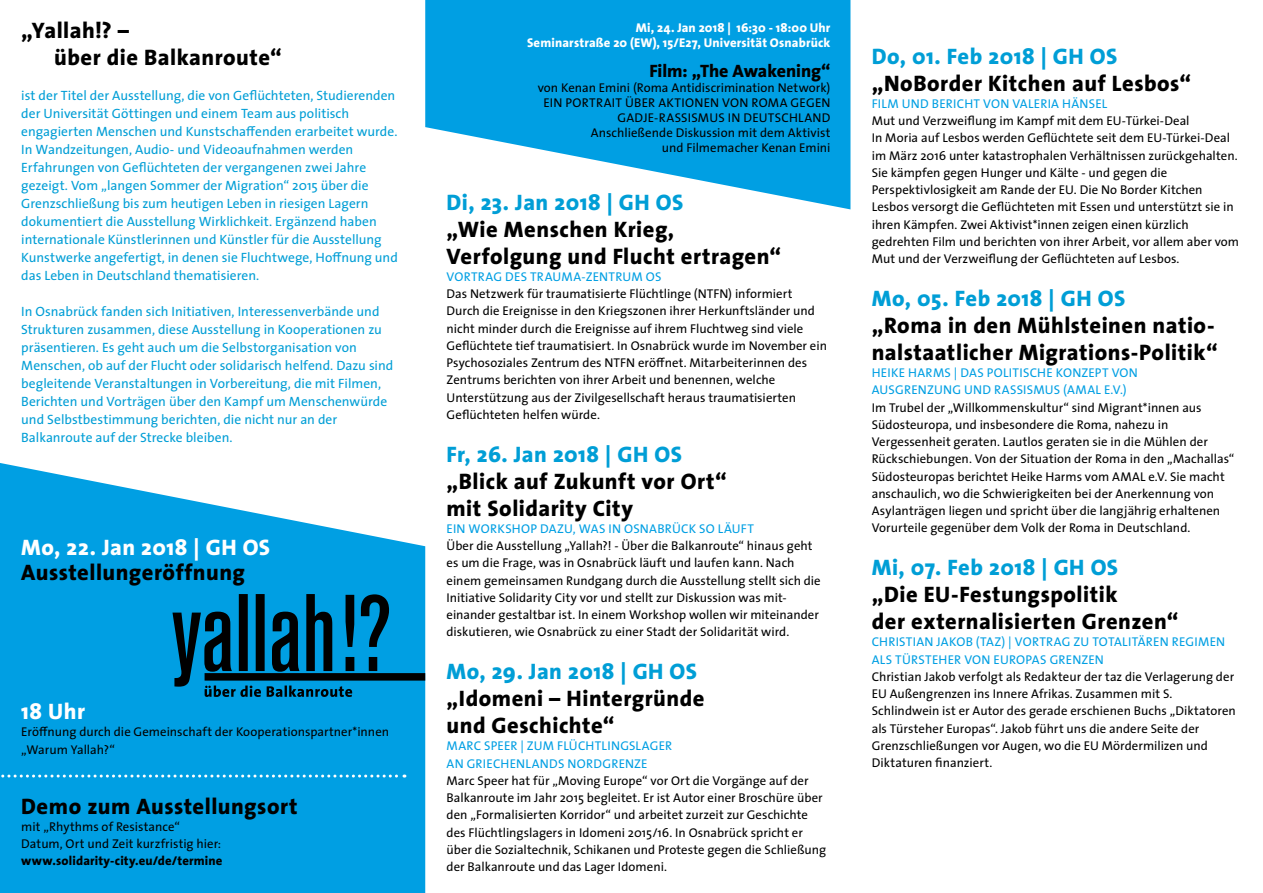
<style>
.page{position:relative;width:1263px;height:893px;background:#fff}
.page>*{position:absolute;margin:0;border:0;box-sizing:border-box;transform-origin:0 0}
.t1{font:800 22.5px/27px "The Sans";letter-spacing:.02em;color:#000}
.t2{font:800 22.5px "The Sans";letter-spacing:.02em;color:#009ed6}
.t3{font:800 22.5px "The Sans";letter-spacing:.02em;color:#fff}
.t4{font:800 18px "The Sans";letter-spacing:-.005em;color:#000}
.t5{font:13.5px/18px "The Sans";color:#009ed6}
.t6{font:12.75px/17.2px "The Sans";letter-spacing:.005em;color:#000}
.t7{font:12.75px/17.2px "The Sans";letter-spacing:.02em;color:#009fe3}
.t8{font:800 12.75px/15px "The Sans";letter-spacing:.01em;color:#fff;text-align:right}
.t9{font:800 12.75px "The Sans";letter-spacing:.015em;color:#000}
</style>
<div class="page">
<svg style="left:0;top:463px;width:425px;height:430px;background:#1ca9e6"></svg>
<svg style="left:425px;top:0;width:425px;height:209px;fill:#009fe3"></svg>
<svg style="left:172px;top:594px;width:217px;height:103px;background:#00638d"></svg>
<div style="left:205px;top:673px;width:220px;height:8px;background:#000"></div>
<svg style="left:0;top:774px;width:405px;height:3px"></svg>
<h1 class="t1" style="left:54px;top:17px;width:229px;text-indent:-33px">„Yallah!? –<br>über die Balkanroute“</h1>
<p class="t5" style="left:21px;top:86px;width:378px">ist der Titel der Ausstellung, die von Geflüchteten, Studierenden der U niversität Göttingen und einem Team aus politisch engagierten Menschen und Kunstschaffenden erarbeitet wurde.<br>In Wandzeitungen, Audio- und Videoaufnahmen werden Erfahrungen von Geflüchteten der vergangenen zwei Jahre gezeigt. Vom „langen Sommer der Migration“ 2015 über die Grenzschließung bis zum heutigen Leben in riesigen Lagern dokumentiert die Ausstellung Wirklichkeit. Ergänzend haben internationale Künstlerinnen und Künstler für die Ausstellung Kunstwerke angefertigt, in denen sie Fluchtwege, Hoffnung und das Leben in Deutschland thematisieren.</p>
<p class="t5" style="left:21px;top:302px;width:374px">In Osnabrück fanden sich Initiativen, Interessenverbände und Strukturen zusammen, diese Ausstellung in Kooperationen zu präsentieren. Es geht auch um die Selbstorganisation von Menschen, ob auf der Flucht oder solidarisch helfend. Dazu sind begleitende Veranstaltungen in Vorbereitung, die mit Filmen, Berichten und Vorträgen über den Kampf um Menschenwürde und Selbstbestimmung berichten, die nicht nur an der Balkanroute auf der Strecke bleiben.</p>
<h1 class="t3" style="left:21px;top:528px;width:250px">Mo, 22. Jan 2018 | GH OS</h1>
<h1 class="t1" style="left:21px;top:559px;width:225px">Ausstellungeröffnung</h1>
<h1 class="t3" style="left:21px;top:693px;width:65px">18 Uhr</h1>
<p class="t6" style="left:21px;top:723px;width:369px">Eröffnung durch die Gemeinschaft der Kooperationspartner*innen „Warum Yallah?“</p>
<h1 class="t1" style="left:21px;top:792px;width:278px">Demo zum Ausstellungsort</h1>
<p class="t6" style="left:21px;top:818px;width:201px">mit „Rhythms of Resistance“<br>Datum, Ort und Zeit kurzfristig hier:</p>
<p class="t9" style="left:21px;top:850px;width:203px">www.solidarity-city.eu/de/termine</p>
<p class="t8" style="left:527px;top:20px;width:305px">Mi, 24. Jan 2018 | 16:30 - 18:00 Uhr<br>Seminarstraße 20 (EW), 15/E27, Universität Osnabrück</p>
<h2 class="t4" style="left:649px;top:56px;width:183px">Film: „The Awakening“</h2>
<p class="t6" style="left:543px;top:80px;width:289px;line-height:15px;text-indent:-6px">von Kenan Emini (Roma Antidiscrimination Network)<br>Ein Portrait über Aktionen von Roma gege</p>
<p class="t6" style="left:821px;top:94px;width:11px">n</p>
<p class="t6" style="left:591px;top:110px;width:241px;line-height:15px;text-align:right">-Rassismus i n Deutschland<br>Anschließende Diskussion mit dem Aktivist und Filmemacher Kenan Emini</p>
<p class="t6" style="left:617px;top:109px;width:17px">Gadje</p>
<h1 class="t2" style="left:446px;top:183px;width:238px">Di, 23. Jan 2018 | GH OS</h1>
<h1 class="t1" style="left:446px;top:215px;width:336px">„Wie Menschen Krieg,<br>Verfolgung und Flucht ertragen“</h1>
<p class="t7" style="left:446px;top:267px;width:208px">Vortrag des Trauma-Ze ntrum OS</p>
<p class="t6" style="left:446px;top:285px;width:382px">Das Netzwerk für traumatisierte Flüchtlinge (NTFN) informiert Durch die Ereignisse in den Kriegszonen ihrer Herkunftsländer und nicht minder durch die Ereignisse auf ihrem Fluchtweg sind viele Geflüchtete tief traumatisiert. In Osnabrück wurde im November ein Psychosoziales Zentrum des NTFN eröffnet. Mitarbeiterinnen des Zentrums berichten von ihrer Arbeit und benennen, welche<br>U nterstützung aus der Zivilgesellschaft heraus traumatisierten Geflüchteten helfen würde.</p>
<h1 class="t2" style="left:446px;top:435px;width:237px">Fr, 26. Jan 2018 | GH OS</h1>
<h1 class="t1" style="left:446px;top:467px;width:282px">„Blick auf Zukunft vor Ort“ mit Solidarity City</h1>
<p class="t7" style="left:446px;top:519px;width:309px">ei n Workshop dazu, was i n Osnab rück so läuft</p>
<p class="t6" style="left:446px;top:537px;width:376px">Ü ber die Ausstellung „Yallah?! - Ü ber die Balkanroute“ hinaus geht es um die Frage, was in Osnabrück läuft und laufen kann. Nach einem gemeinsamen Rundgang durch die Ausstellung stellt sich die Initiative Solidarity City vor und stellt zur Diskussion was mit&shy;einander gestaltbar ist. In einem Workshop wollen wir miteinander diskutieren, wie Osnabrück zu einer Stadt der Solidarität wird.</p>
<h1 class="t2" style="left:446px;top:652px;width:252px">Mo, 29. Jan 2018 | GH OS</h1>
<h1 class="t1" style="left:446px;top:684px;width:260px">„Idomeni – Hintergründe und Geschichte“</h1>
<p class="t7" style="left:446px;top:737px;width:197px">Marc Speer | Zum Flüchtli ngslage</p>
<p class="t7" style="left:665px;top:737px;width:9px">r</p>
<p class="t7" style="left:446px;top:754px;width:201px">an Griechenlands Nordg renze</p>
<p class="t6" style="left:446px;top:771px;width:381px">Marc Speer hat für „Moving Europe“ vor Ort die Vorgänge auf der Balkanroute im Jahr 2015 begleitet. Er ist Autor einer Broschüre über den „Formalisierten Korridor“ und arbeitet zurzeit zur Geschichte des Flüchtlingslagers in Idomeni 2015/16. In Osnabrück spricht er über die Sozialtechnik, Schikanen und Proteste gegen die Schließung der Balkanroute und das Lager Idomeni.</p>
<h1 class="t2" style="left:872px;top:37px;width:247px">Do, 01. Feb 2018 | GH OS</h1>
<h1 class="t1" style="left:872px;top:69px;width:321px">„NoBorder Kitchen auf Lesbos“</h1>
<p class="t7" style="left:872px;top:95px;width:14px">Film</p>
<p class="t7" style="left:902px;top:95px;width:200px">und Bericht von Valeria Hänsel</p>
<p class="t6" style="left:872px;top:112px;width:369px">Mut und Verzweiflung im Kampf mit dem EU -Türkei-Deal<br>In Moria auf Lesbos werden Geflüchtete seit dem EU -Türkei-Deal im März 2016 unter katastrophalen Verhältnissen zurückgehalten.<br>Sie kämpfen gegen H unger und Kälte - und gegen die Perspektivlosigkeit am Rande der EU. Die No Border Kitchen Lesbos versorgt die Geflüchteten mit Essen und unterstützt sie in ihren Kämpfen. Zwei Aktivist*innen zeigen einen kürzlich gedrehten Film und berichten von ihrer Arbeit, vor allem aber vom Mut und der Verzweiflung der Geflüchteten auf Lesbos.</p>
<h1 class="t2" style="left:872px;top:279px;width:255px">Mo, 05. Feb 2018 | GH OS</h1>
<h1 class="t1" style="left:872px;top:311px;width:348px">„Roma in den Mühlsteinen natio&shy;nalstaatlicher Migrations-Politik“</h1>
<p class="t7" style="left:872px;top:364px;width:8px">Heike</p>
<p class="t7" style="left:872px;top:364px;width:268px;text-indent:36px">Harms | Das politische Konzept von<br>Ausgrenzung und Rassismus (AMAL e.V.)</p>
<p class="t6" style="left:872px;top:398px;width:364px">Im Trubel der „Willkommenskultur“ sind Migrant*innen aus Südosteuropa, und insbesondere die Roma, nahezu in Vergessenheit geraten. Lautlos geraten sie in die Mühlen der Rückschiebungen. Von der Situation der Roma in den „Machallas“ Südosteuropas berichtet Heike Harms vom AMAL e.V. Sie macht anschaulich, wo die Schwierigkeiten bei der Anerkennung von Asylanträgen liegen und spricht über die langjährig erhaltenen Vorurteile gegenüber dem Volk der Roma in Deutschland.</p>
<h1 class="t2" style="left:872px;top:549px;width:248px">Mi, 07. Feb 2018 | GH OS</h1>
<h1 class="t1" style="left:872px;top:581px;width:308px">„Die EU-Festungspolitik<br>der externalisierten Grenzen“</h1>
<p class="t7" style="left:872px;top:633px;width:309px">Chri stian Jakob (taz) | Vortrag zu totalitären Regime</p>
<p class="t7" style="left:1216px;top:633px;width:11px">n</p>
<p class="t7" style="left:872px;top:650px;width:234px">als Türsteher von Europas Grenzen</p>
<p class="t6" style="left:872px;top:668px;width:366px">Christian Jakob verfolgt als Redakteur der taz die Verlagerung der EU Außengrenzen ins Innere Afrikas. Zusammen mit S.<br>Schlindwein ist er Autor des gerade erschienen Buchs „Diktatoren als Türsteher Europas“. Jakob führt uns die andere Seite der Grenzschließungen vor Augen, wo die EU Mördermilizen und Diktaturen finanziert.</p>
</div>
